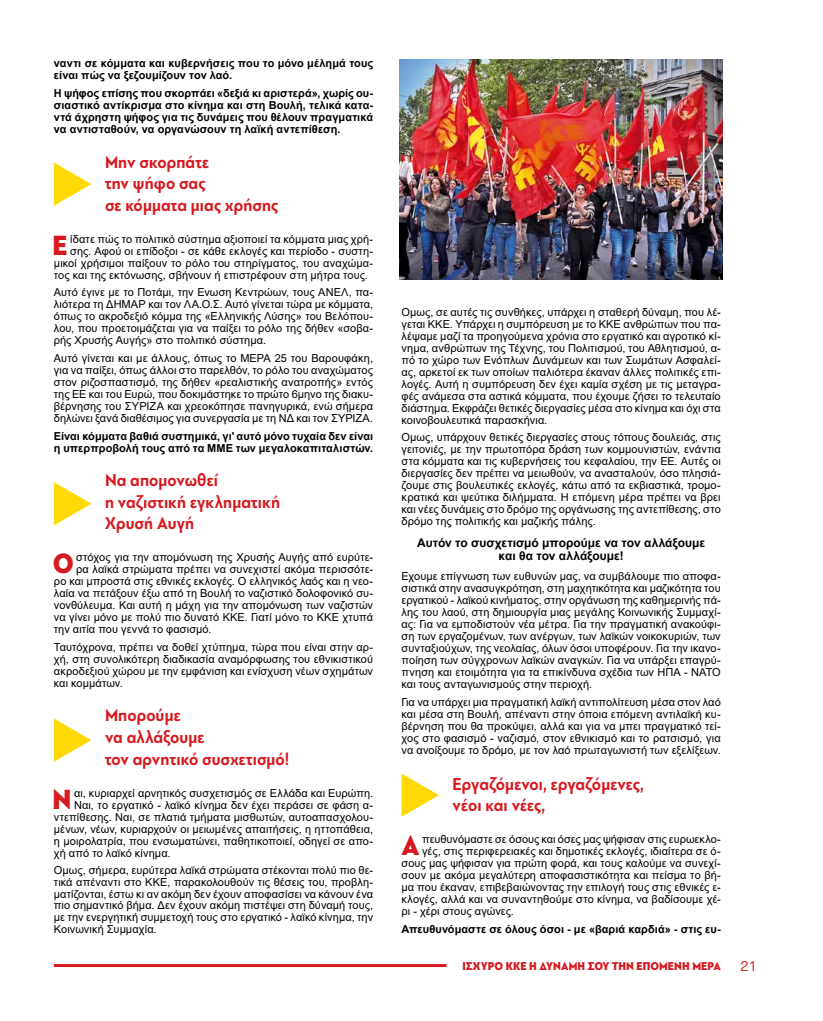
<style>
.page{position:relative;width:823px;height:1021px;background:#fff}
.page>*{position:absolute;margin:0;border:0;box-sizing:border-box;transform-origin:0 0}
.t1{font:900 29.2px "PF Bague Sans Pro";color:#d71920;scale:.9 1}
.t2{font:700 18px/21.6px "PF Bague Sans Pro";letter-spacing:.005em;color:#d71920;scale:.9 1}
.t3{font:15px "PF Bague Sans Pro";color:#d71920}
.t4{font:700 12px/12.8px "Arial";color:#000;text-align:center}
.t5{font:900 12px "PF Bague Sans Pro";letter-spacing:.005em;color:#d71920;scale:.9 1}
.t6{font:11px/12px "Arial";letter-spacing:.005em;color:#000;text-align:justify}
.t7{font:700 11px/12px "Arial";letter-spacing:.005em;color:#000}
</style>
<div class="page">
<hr style="left:54px;top:964px;width:392px;height:3px;background:#d71920">
<img style="left:399px;top:60px;width:323px;height:219px">
<svg style="left:54px;top:162px;width:37px;height:44px"></svg>
<svg style="left:54px;top:482px;width:37px;height:43px"></svg>
<svg style="left:54px;top:718px;width:37px;height:43px"></svg>
<svg style="left:401px;top:773px;width:38px;height:43px"></svg>
<p class="t7" style="left:54px;top:58px;width:320px">ναντι σε κόμματα και κυβερνήσεις που το μόνο μέλημά τους είναι πώς να ξεζουμίζουν τον λαό.</p>
<p class="t7" style="left:54px;top:87px;width:320px;text-align:justify">Η ψήφος επίσης που σκορπάει «δεξιά κι αριστερά», χωρίς ου&shy;σιαστικό αντίκρισμα στο κίνημα και στη Βουλή, τελικά κατα&shy;ντά άχρηστη ψήφος για τις δυνάμεις που θέλουν πραγματικά να αντισταθούν, να οργανώσουν τη λαϊκή αντεπίθεση.</p>
<h2 class="t2" style="left:105px;top:151px;width:194px">Μην σκορπάτε<br>την ψήφο σας<br>σε κόμματα μιας χρήσης</h2>
<h1 class="t1" style="left:52px;top:227px;width:18px">Ε</h1>
<p class="t6" style="left:70px;top:233px;width:304px">ίδατε πώς το πολιτικό σύστημα αξιοποιεί τα κόμματα μιας χρή-</p>
<p class="t6" style="left:70px;top:245px;width:304px">σης. Αφού οι επίδοξοι - σε κάθε εκλογές και περίοδο - συστη-</p>
<p class="t6" style="left:54px;top:257px;width:320px">μικοί χρήσιμοι παίξουν το ρόλο του στηρίγματος, του αναχώμα-</p>
<p class="t6" style="left:54px;top:269px;width:315px">τος και της εκτόνωσης, σβήνουν ή επιστρέφουν στη μήτρα τους.</p>
<p class="t6" style="left:54px;top:286px;width:320px">Αυτό έγινε με το Ποτάμι, την Ενωση Κεντρώων, τους ΑΝΕΛ, πα&shy;λιότερα τη ΔΗΜΑΡ και τον ΛΑ.Ο.Σ. Αυτό γίνεται τώρα με κόμματα, όπως το ακροδεξιό κόμμα της «Ελληνικής Λύσης» του Βελόπου&shy;λου, που προετοιμάζεται για να παίξει το ρόλο της δήθεν «σοβα&shy;ρής Χρυσής Αυγής» στο πολιτικό σύστημα.</p>
<p class="t6" style="left:54px;top:352px;width:320px">Αυτό γίνεται και με άλλους, όπως το ΜΕΡΑ 25 του Βαρουφάκη, για να παίξει, όπως άλλοι στο παρελθόν, το ρόλο του αναχώματος στον ριζοσπαστισμό, της δήθεν «ρεαλιστικής ανατροπής» εντός της ΕΕ και του Ευρώ, που δοκιμάστηκε το πρώτο 6μηνο της διακυ&shy;βέρνησης του ΣΥΡΙΖΑ και χρεοκόπησε πανηγυρικά, ενώ σήμερα δηλώνει ξανά διαθέσιμος για συνεργασία με τη ΝΔ και τον ΣΥΡΙΖΑ.</p>
<p class="t7" style="left:54px;top:430px;width:320px">Είναι κόμματα βαθιά συστημικά, γι' αυτό μόνο τυχαία δεν είναι η υπερπροβολή τους από τα ΜΜΕ των μεγαλοκαπιταλιστών.</p>
<h2 class="t2" style="left:105px;top:469px;width:196px">Να απομονωθεί<br>η ναζιστική εγκληματική<br>Χρυσή Αυγή</h2>
<h1 class="t1" style="left:53px;top:545px;width:25px">Ο</h1>
<p class="t6" style="left:76px;top:551px;width:298px">στόχος για την απομόνωση της Χρυσής Αυγής από ευρύτε-</p>
<p class="t6" style="left:76px;top:563px;width:298px">ρα λαϊκά στρώματα πρέπει να συνεχιστεί ακόμα περισσότε-</p>
<p class="t6" style="left:54px;top:575px;width:320px">ρο και μπροστά στις εθνικές εκλογές. Ο ελληνικός λαός και η νεο-</p>
<p class="t6" style="left:54px;top:587px;width:320px">λαία να πετάξουν έξω από τη Βουλή το ναζιστικό δολοφονικό συ-</p>
<p class="t6" style="left:54px;top:599px;width:320px">νονθύλευμα. Και αυτή η μάχη για την απομόνωση των ναζιστών</p>
<p class="t6" style="left:54px;top:611px;width:320px">να γίνει μόνο με πολύ πιο δυνατό ΚΚΕ. Γιατί μόνο το ΚΚΕ χτυπά</p>
<p class="t6" style="left:54px;top:623px;width:159px">την αιτία που γεννά το φασισμό.</p>
<p class="t6" style="left:54px;top:641px;width:320px">Ταυτόχρονα, πρέπει να δοθεί χτύπημα, τώρα που είναι στην αρ&shy;χή, στη συνολικότερη διαδικασία αναμόρφωσης του εθνικιστικού ακροδεξιού χώρου με την εμφάνιση και ενίσχυση νέων σχημάτων και κομμάτων.</p>
<h2 class="t2" style="left:105px;top:705px;width:207px">Μπορούμε<br>να αλλάξουμε<br>τον αρνητικό συσχετισμό!</h2>
<h1 class="t1" style="left:52px;top:780px;width:23px">Ν</h1>
<p class="t6" style="left:74px;top:786px;width:300px">αι, κυριαρχεί αρνητικός συσχετισμός σε Ελλάδα και Ευρώπη.</p>
<p class="t6" style="left:74px;top:798px;width:300px">Ναι, το εργατικό - λαϊκό κίνημα δεν έχει περάσει σε φάση α-</p>
<p class="t6" style="left:54px;top:810px;width:320px">ντεπίθεσης. Ναι, σε πλατιά τμήματα μισθωτών, αυτοαπασχολου-</p>
<p class="t6" style="left:54px;top:822px;width:320px">μένων, νέων, κυριαρχούν οι μειωμένες απαιτήσεις, η ηττοπάθεια,</p>
<p class="t6" style="left:54px;top:834px;width:320px">η μοιρολατρία, που ενσωματώνει, παθητικοποιεί, οδηγεί σε απο-</p>
<p class="t6" style="left:54px;top:846px;width:118px">χή από το λαϊκό κίνημα.</p>
<p class="t6" style="left:54px;top:864px;width:320px">Ομως, σήμερα, ευρύτερα λαϊκά στρώματα στέκονται πολύ πιο θε&shy;τικά απέναντι στο ΚΚΕ, παρακολουθούν τις θέσεις του, προβλη&shy;ματίζονται, έστω κι αν ακόμη δεν έχουν αποφασίσει να κάνουν ένα πιο σημαντικό βήμα. Δεν έχουν ακόμη πιστέψει στη δύναμή τους, με την ενεργητική συμμετοχή τους στο εργατικό - λαϊκό κίνημα, την Κοινωνική Συμμαχία.</p>
<p class="t6" style="left:401px;top:305px;width:320px">Ομως, σε αυτές τις συνθήκες, υπάρχει η σταθερή δύναμη, που λέ&shy;γεται ΚΚΕ. Υπάρχει η συμπόρευση με το ΚΚΕ ανθρώπων που πα&shy;λέψαμε μαζί τα προηγούμενα χρόνια στο εργατικό και αγροτικό κί&shy;νημα, ανθρώπων της Τέχνης, του Πολιτισμού, του Αθλητισμού, α&shy;πό το χώρο των Ενόπλων Δυνάμεων και των Σωμάτων Ασφαλεί&shy;ας, αρκετοί εκ των οποίων παλιότερα έκαναν άλλες πολιτικές επι&shy;λογές. Αυτή η συμπόρευση δεν έχει καμία σχέση με τις μεταγρα&shy;φές ανάμεσα στα αστικά κόμματα, που έχουμε ζήσει το τελευταίο διάστημα. Εκφράζει θετικές διεργασίες μέσα στο κίνημα και όχι στα κοινοβουλευτικά παρασκήνια.</p>
<p class="t6" style="left:401px;top:431px;width:320px">Ομως, υπάρχουν θετικές διεργασίες στους τόπους δουλειάς, στις γειτονιές, με την πρωτοπόρα δράση των κομμουνιστών, ενάντια στα κόμματα και τις κυβερνήσεις του κεφαλαίου, την ΕΕ. Αυτές οι διεργασίες δεν πρέπει να μειωθούν, να ανασταλούν, όσο πλησιά&shy;ζουμε στις βουλευτικές εκλογές, κάτω από τα εκβιαστικά, τρομο&shy;κρατικά και ψεύτικα διλήμματα. Η επόμενη μέρα πρέπει να βρει και νέες δυνάμεις στο δρόμο της οργάνωσης της αντεπίθεσης, στο δρόμο της πολιτικής και μαζικής πάλης.</p>
<p class="t4" style="left:417px;top:536px;width:289px">Αυτόν το συσχετισμό μπορούμε να τον αλλάξουμε και θα τον αλλάξουμε!</p>
<p class="t6" style="left:401px;top:570px;width:320px">Εχουμε επίγνωση των ευθυνών μας, να συμβάλουμε πιο αποφα&shy;σιστικά στην ανασυγκρότηση, στη μαχητικότητα και μαζικότητα του εργατικού - λαϊκού κινήματος, στην οργάνωση της καθημερινής πά&shy;λης του λαού, στη δημιουργία μιας μεγάλης Κοινωνικής Συμμαχί&shy;ας: Για να εμποδιστούν νέα μέτρα. Για την πραγματική ανακούφι&shy;ση των εργαζομένων, των ανέργων, των λαϊκών νοικοκυριών, των συνταξιούχων, της νεολαίας, όλων όσοι υποφέρουν. Για την ικανο&shy;ποίηση των σύγχρονων λαϊκών αναγκών. Για να υπάρξει επαγρύ&shy;πνηση και ετοιμότητα για τα επικίνδυνα σχέδια των ΗΠΑ - ΝΑΤΟ και τους ανταγωνισμούς στην περιοχή.</p>
<p class="t6" style="left:401px;top:696px;width:320px">Για να υπάρχει μια πραγματική λαϊκή αντιπολίτευση μέσα στον λαό και μέσα στη Βουλή, απέναντι στην όποια επόμενη αντιλαϊκή κυ&shy;βέρνηση που θα προκύψει, αλλά και για να μπει πραγματικό τεί&shy;χος στο φασισμό - ναζισμό, στον εθνικισμό και το ρατσισμό, για να ανοίξουμε το δρόμο, με τον λαό πρωταγωνιστή των εξελίξεων.</p>
<h2 class="t2" style="left:452px;top:773px;width:214px">Εργαζόμενοι, εργαζόμενες, νέοι και νέες,</h2>
<h1 class="t1" style="left:401px;top:827px;width:22px">Α</h1>
<p class="t6" style="left:422px;top:833px;width:300px">πευθυνόμαστε σε όσους και όσες μας ψήφισαν στις ευρωεκλο-</p>
<p class="t6" style="left:422px;top:845px;width:300px">γές, στις περιφερειακές και δημοτικές εκλογές, ιδιαίτερα σε ό-</p>
<p class="t6" style="left:401px;top:857px;width:320px">σους μας ψήφισαν για πρώτη φορά, και τους καλούμε να συνεχί-</p>
<p class="t6" style="left:401px;top:869px;width:320px">σουν με ακόμα μεγαλύτερη αποφασιστικότητα και πείσμα το βή-</p>
<p class="t6" style="left:401px;top:881px;width:320px">μα που έκαναν, επιβεβαιώνοντας την επιλογή τους στις εθνικές ε-</p>
<p class="t6" style="left:401px;top:893px;width:320px">κλογές, αλλά και να συναντηθούμε στο κίνημα, να βαδίσουμε χέ-</p>
<p class="t6" style="left:401px;top:905px;width:114px">ρι - χέρι στους αγώνες.</p>
<p class="t7" style="left:401px;top:923px;width:320px">Απευθυνόμαστε σε όλους όσοι - με «βαριά καρδιά» - στις ευ-</p>
<p class="t5" style="left:462px;top:958px;width:288px">ΙΣΧΥΡΟ KKE Η ΔΥΝΑΜΗ ΣΟΥ ΤΗΝ ΕΠΟΜΕΝΗ ΜΕΡΑ</p>
<h3 class="t3" style="left:740px;top:957px;width:18px">21</h3>
</div>
